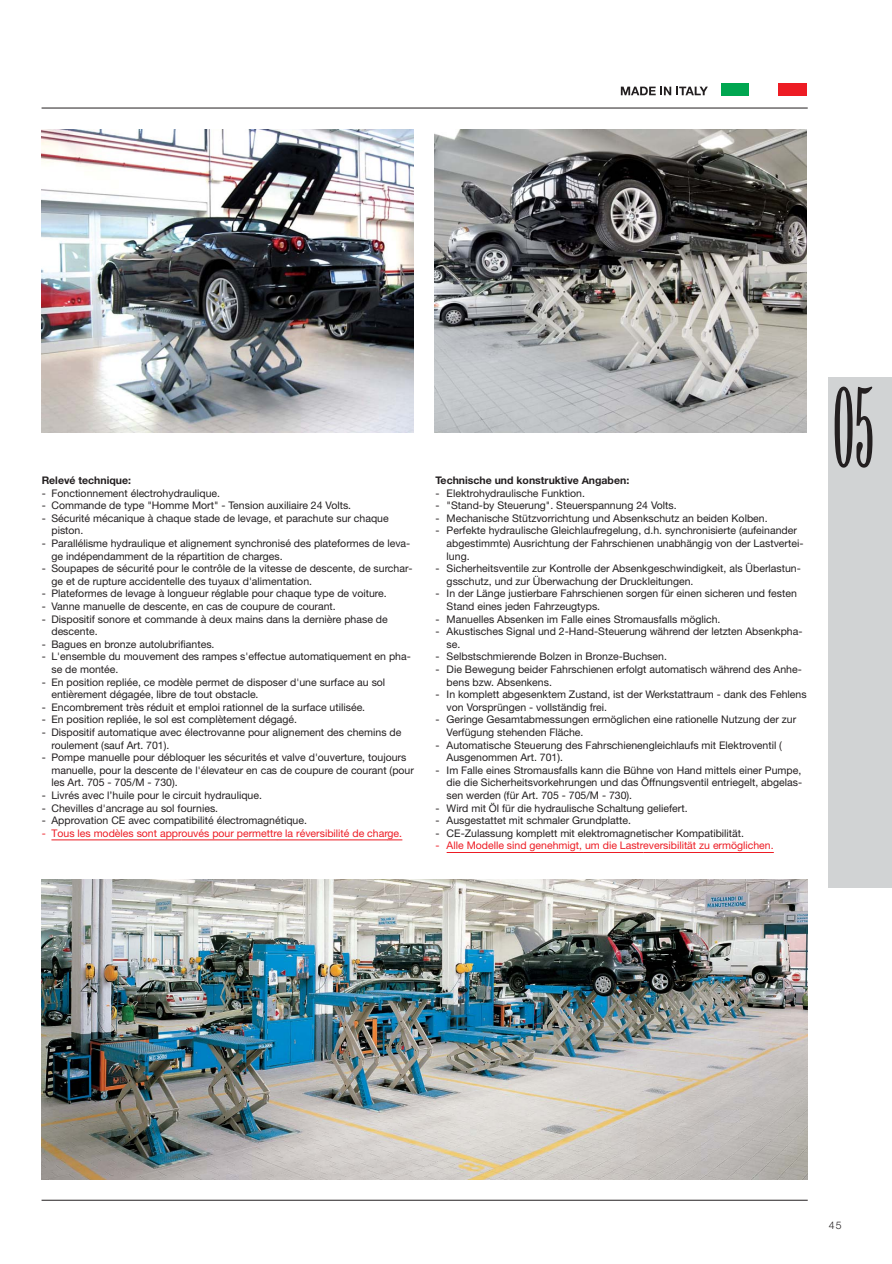
<style>
.page{position:relative;width:892px;height:1264px;background:#fff}
.page>*{position:absolute;margin:0;border:0;box-sizing:border-box;transform-origin:0 0}
.t1{font:108px "Willow";color:#231f20}
.t2{font:10.5px/12.6px "Helvetica Neue";color:#231f20}
.t3{font:10.5px "Helvetica Neue";color:#ed1c24}
.t4{font:700 10.5px "Helvetica Neue";color:#231f20}
.t5{font:300 10.5px "Helvetica Neue";color:#231f20}
</style>
<div class="page">
<img style="left:42px;top:880px;width:765px;height:299px">
<div style="left:720px;top:83px;width:29px;height:12px;background:#00a650"></div>
<div style="left:778px;top:83px;width:29px;height:12px;background:#ed1c24"></div>
<svg style="left:620px;top:87px;width:87px;height:8px"></svg>
<hr style="left:51px;top:839px;width:130px;height:1px;background:#ed1c24">
<hr style="left:181px;top:839px;width:96px;height:1px;background:#ed1c24">
<hr style="left:277px;top:839px;width:111px;height:1px;background:#ed1c24">
<svg style="left:387px;top:839px;width:15px;height:1px"></svg>
<hr style="left:446px;top:852px;width:197px;height:1px;background:#ed1c24">
<hr style="left:643px;top:852px;width:130px;height:1px;background:#ed1c24">
<div style="left:828px;top:377px;width:63px;height:510px;background:#d1d3d4"></div>
<hr style="left:42px;top:108px;width:765px;height:1px;background:#231f20">
<img style="left:42px;top:129px;width:371px;height:303px">
<hr style="left:42px;top:1200px;width:765px;height:1px;background:#231f20">
<img style="left:435px;top:129px;width:371px;height:303px">
<p class="t4" style="left:42px;top:476px;width:91px">Relevé technique:</p>
<p class="t2" style="left:42px;top:488px;width:180px">- Fonctionnement électrohydraulique.</p>
<p class="t2" style="left:42px;top:500px;width:311px">- Commande de type "Homme Mort" - Tension auxiliaire 24 Volts.</p>
<p class="t2" style="left:51px;top:513px;width:339px;text-indent:-10px">- Sécurité mécanique à chaque stade de levage, et parachute sur chaque piston.</p>
<p class="t2" style="left:51px;top:538px;width:360px;text-indent:-10px">- Parallélisme hydraulique et alignement synchronisé des plateformes de leva&shy;ge indépendamment de la répartition de charges.</p>
<p class="t2" style="left:51px;top:563px;width:362px;text-indent:-10px">- Soupapes de sécurité pour le contrôle de la vitesse de descente, de surchar&shy;ge et de rupture accidentelle des tuyaux d'alimentation.</p>
<p class="t2" style="left:42px;top:588px;width:346px">- Plateformes de levage à longueur réglable pour chaque type de voiture.</p>
<p class="t2" style="left:42px;top:601px;width:295px">- Vanne manuelle de descente, en cas de coupure de courant.</p>
<p class="t2" style="left:51px;top:614px;width:338px;text-indent:-10px">- Dispositif sonore et commande à deux mains dans la dernière phase de descente.</p>
<p class="t2" style="left:42px;top:639px;width:174px">- Bagues en bronze autolubrifiantes.</p>
<p class="t2" style="left:51px;top:651px;width:361px;text-indent:-10px">- L'ensemble du mouvement des rampes s'effectue automatiquement en pha&shy;se de montée.</p>
<p class="t2" style="left:51px;top:677px;width:335px;text-indent:-10px">- En position repliée, ce modèle permet de disposer d'une surface au sol entièrement dégagée, libre de tout obstacle.</p>
<p class="t2" style="left:42px;top:702px;width:325px">- Encombrement très réduit et emploi rationnel de la surface utilisée.</p>
<p class="t2" style="left:42px;top:714px;width:257px">- En position repliée, le sol est complètement dégagé.</p>
<p class="t2" style="left:51px;top:727px;width:351px;text-indent:-10px">- Dispositif automatique avec électrovanne pour alignement des chemins de roulement (sauf Art. 701).</p>
<p class="t2" style="left:51px;top:752px;width:364px;text-indent:-10px">- Pompe manuelle pour débloquer les sécurités et valve d'ouverture, toujours manuelle, pour la descente de l'élevateur en cas de coupure de courant (pour les Art. 705 - 705/M - 730).</p>
<p class="t2" style="left:42px;top:790px;width:222px">- Livrés avec l’huile pour le circuit hydraulique.</p>
<p class="t2" style="left:42px;top:803px;width:178px">- Chevilles d'ancrage au sol fournies.</p>
<p class="t2" style="left:42px;top:815px;width:267px">- Approvation CE avec compatibilité électromagnétique.</p>
<p class="t3" style="left:42px;top:829px;width:362px">- Tous les modèles sont approuvés pour permettre la réversibilité de charge.</p>
<p class="t4" style="left:435px;top:476px;width:195px">Technische und konstruktive Angaben:</p>
<p class="t2" style="left:435px;top:488px;width:151px">- Elektrohydraulische Funktion.</p>
<p class="t2" style="left:435px;top:500px;width:243px">- "Stand-by Steuerung". Steuerspannung 24 Volts.</p>
<p class="t2" style="left:435px;top:513px;width:333px">- Mechanische Stützvorrichtung und Absenkschutz an beiden Kolben.</p>
<p class="t2" style="left:446px;top:525px;width:358px;text-indent:-11px">- Perfekte hydraulische Gleichlaufregelung, d.h. synchronisierte (aufeinander abgestimmte) Ausrichtung der Fahrschienen unabhängig von der Lastvertei&shy;lung.</p>
<p class="t2" style="left:446px;top:563px;width:355px;text-indent:-11px">- Sicherheitsventile zur Kontrolle der Absenkgeschwindigkeit, als Überlastun&shy;gsschutz, und zur Überwachung der Druckleitungen.</p>
<p class="t2" style="left:446px;top:588px;width:351px;text-indent:-11px">- In der Länge justierbare Fahrschienen sorgen für einen sicheren und festen<br>Stand eines jeden Fahrzeugtyps.</p>
<p class="t2" style="left:435px;top:614px;width:286px">- Manuelles Absenken im Falle eines Stromausfalls möglich.</p>
<p class="t2" style="left:446px;top:626px;width:357px;text-indent:-11px">- Akustisches Signal und 2-Hand-Steuerung während der letzten Absenkpha&shy;se.</p>
<p class="t2" style="left:435px;top:651px;width:233px">- Selbstschmierende Bolzen in Bronze-Buchsen.</p>
<p class="t2" style="left:446px;top:664px;width:356px;text-indent:-11px">- Die Bewegung beider Fahrschienen erfolgt automatisch während des Anhe&shy;bens bzw. Absenkens.</p>
<p class="t2" style="left:446px;top:689px;width:361px;text-indent:-11px">- In komplett abgesenktem Zustand, ist der Werkstattraum - dank des Fehlens von Vorsprüngen - vollständig frei.</p>
<p class="t2" style="left:446px;top:714px;width:351px;text-indent:-11px">- Geringe Gesamtabmessungen ermöglichen eine rationelle Nutzung der zur<br>Verfügung stehenden Fläche.</p>
<p class="t2" style="left:446px;top:740px;width:337px;text-indent:-11px">- Automatische Steuerung des Fahrschienengleichlaufs mit Elektroventil (<br>Ausgenommen Art. 701).</p>
<p class="t2" style="left:446px;top:765px;width:357px;text-align:justify;text-indent:-11px">- Im Falle eines Stromausfalls kann die Bühne von Hand mittels einer Pumpe, die die Sicherheitsvorkehrungen und das Öffnungsventil entriegelt, abgelas&shy;sen werden (für Art. 705 - 705/M - 730).</p>
<p class="t2" style="left:435px;top:803px;width:254px">- Wird mit Öl für die hydraulische Schaltung geliefert.</p>
<p class="t2" style="left:435px;top:815px;width:197px">- Ausgestattet mit schmaler Grundplatte.</p>
<p class="t2" style="left:435px;top:828px;width:310px">- CE-Zulassung komplett mit elektromagnetischer Kompatibilität.</p>
<p class="t3" style="left:435px;top:842px;width:340px">- Alle Modelle sind genehmigt, um die Lastreversibilität zu ermöglichen.</p>
<h1 class="t1" style="left:831px;top:387px;width:43px">05</h1>
<p class="t5" style="left:828px;top:1221px;width:14px">45</p>
</div>
